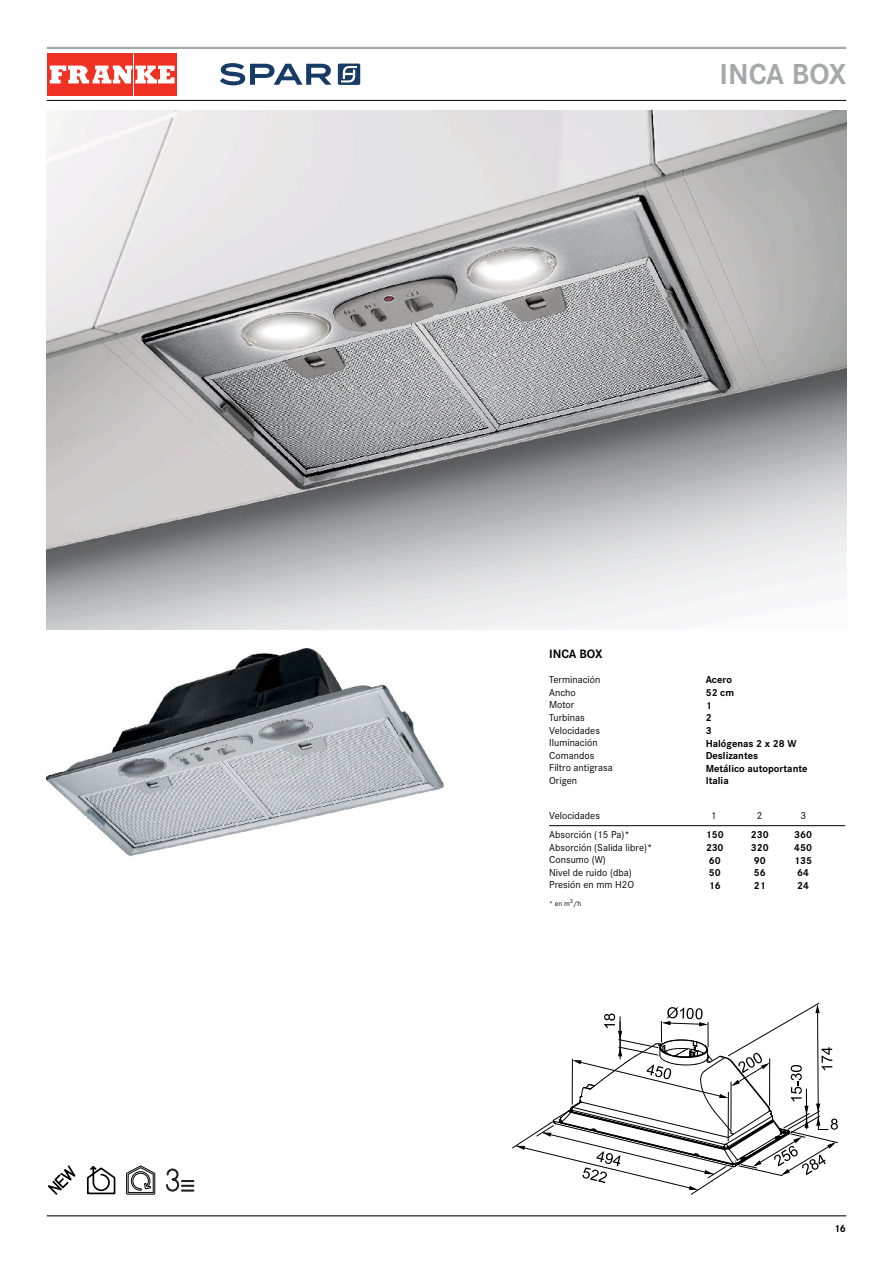
<style>
.page{position:relative;width:893px;height:1263px;background:#fff}
.page>*{position:absolute;margin:0;border:0;box-sizing:border-box;transform-origin:0 0}
.t1{font:700 30px "Corporate S";letter-spacing:-.005em;color:#a7a8ab}
.MODELO{font:700 12.6px "Corporate S";letter-spacing:-.005em;color:#000}
.t2{font:700 10.8px "Corporate S";color:#000}
.t3{font:10.5px "Corporate S";color:#000}
.t4{font:700 10.5px "Corporate S";color:#000}
.t5{font:7.5px "Corporate S";color:#000}
</style>
<div class="page">
<hr style="left:47px;top:1215px;width:799px;height:1px;background:#000">
<hr style="left:549px;top:825px;width:296px;height:1px;background:#000">
<hr style="left:47px;top:100px;width:799px;height:1px;background:#000">
<hr style="left:47px;top:47px;width:799px;height:2px;background:#a7a8ab">
<img style="left:47px;top:110px;width:799px;height:519px">
<img style="left:47px;top:648px;width:397px;height:208px">
<svg style="left:512px;top:1003px;width:326px;height:192px"></svg>
<svg style="left:48px;top:1165px;width:28px;height:30px"></svg>
<svg style="left:87px;top:1166px;width:29px;height:29px"></svg>
<svg style="left:126px;top:1165px;width:29px;height:29px"></svg>
<svg style="left:166px;top:1168px;width:27px;height:24px"></svg>
<div style="left:47px;top:53px;width:43px;height:42px;background:#ee3123"></div>
<div style="left:91px;top:53px;width:42px;height:42px;background:#ee3123"></div>
<div style="left:134px;top:53px;width:43px;height:42px;background:#ee3123"></div>
<svg style="left:50px;top:66px;width:125px;height:17px"></svg>
<svg style="left:338px;top:64px;width:22px;height:21px"></svg>
<svg style="left:220px;top:63px;width:111px;height:22px"></svg>
<p class="t1" style="left:719px;top:51px;width:128px">INCA BOX</p>
<p class="MODELO" style="left:549px;top:644px;width:55px">INCA BOX</p>
<p class="t3" style="left:549px;top:672px;width:53px">Terminación</p>
<p class="t3" style="left:549px;top:685px;width:28px">Ancho</p>
<p class="t3" style="left:549px;top:697px;width:27px">Motor</p>
<p class="t3" style="left:549px;top:710px;width:37px">Turbinas</p>
<p class="t3" style="left:549px;top:722px;width:52px">Velocidades</p>
<p class="t3" style="left:549px;top:735px;width:50px">Iluminación</p>
<p class="t3" style="left:549px;top:748px;width:47px">Comandos</p>
<p class="t3" style="left:549px;top:760px;width:65px">Filtro antigrasa</p>
<p class="t3" style="left:549px;top:773px;width:29px">Origen</p>
<p class="t3" style="left:549px;top:808px;width:52px">Velocidades</p>
<p class="t3" style="left:549px;top:827px;width:82px">Absorción (15 Pa)*</p>
<p class="t3" style="left:549px;top:839px;width:105px">Absorción (Salida libre)*</p>
<p class="t3" style="left:549px;top:852px;width:58px">Consumo (W)</p>
<p class="t3" style="left:549px;top:865px;width:84px">Nivel de ruido (dba)</p>
<p class="t3" style="left:549px;top:877px;width:86px">Presión en mm H2O</p>
<p class="t5" style="left:549px;top:898px;width:33px">* en m<sup>3</sup>/h</p>
<p class="t4" style="left:706px;top:672px;width:28px">Acero</p>
<p class="t4" style="left:706px;top:684px;width:30px">52 cm</p>
<p class="t4" style="left:706px;top:697px;width:7px">1</p>
<p class="t4" style="left:706px;top:709px;width:7px">2</p>
<p class="t4" style="left:706px;top:722px;width:7px">3</p>
<p class="t4" style="left:706px;top:735px;width:92px">Halógenas 2 x 28 W</p>
<p class="t4" style="left:706px;top:747px;width:54px">Deslizantes</p>
<p class="t4" style="left:706px;top:760px;width:103px">Metálico autoportante</p>
<p class="t4" style="left:706px;top:772px;width:25px">Italia</p>
<p class="t3" style="left:711px;top:808px;width:7px">1</p>
<p class="t3" style="left:757px;top:808px;width:7px">2</p>
<p class="t3" style="left:800px;top:808px;width:7px">3</p>
<p class="t4" style="left:706px;top:826px;width:19px">150</p>
<p class="t4" style="left:751px;top:826px;width:19px">230</p>
<p class="t4" style="left:794px;top:826px;width:19px">360</p>
<p class="t4" style="left:706px;top:839px;width:19px">230</p>
<p class="t4" style="left:751px;top:839px;width:19px">320</p>
<p class="t4" style="left:794px;top:839px;width:19px">450</p>
<p class="t4" style="left:709px;top:852px;width:13px">60</p>
<p class="t4" style="left:754px;top:852px;width:13px">90</p>
<p class="t4" style="left:794px;top:852px;width:19px">135</p>
<p class="t4" style="left:709px;top:864px;width:13px">50</p>
<p class="t4" style="left:754px;top:864px;width:13px">56</p>
<p class="t4" style="left:797px;top:864px;width:13px">64</p>
<p class="t4" style="left:709px;top:877px;width:13px">16</p>
<p class="t4" style="left:754px;top:877px;width:13px">21</p>
<p class="t4" style="left:797px;top:877px;width:13px">24</p>
<p class="t2" style="left:834px;top:1220px;width:14px">16</p>
</div>
